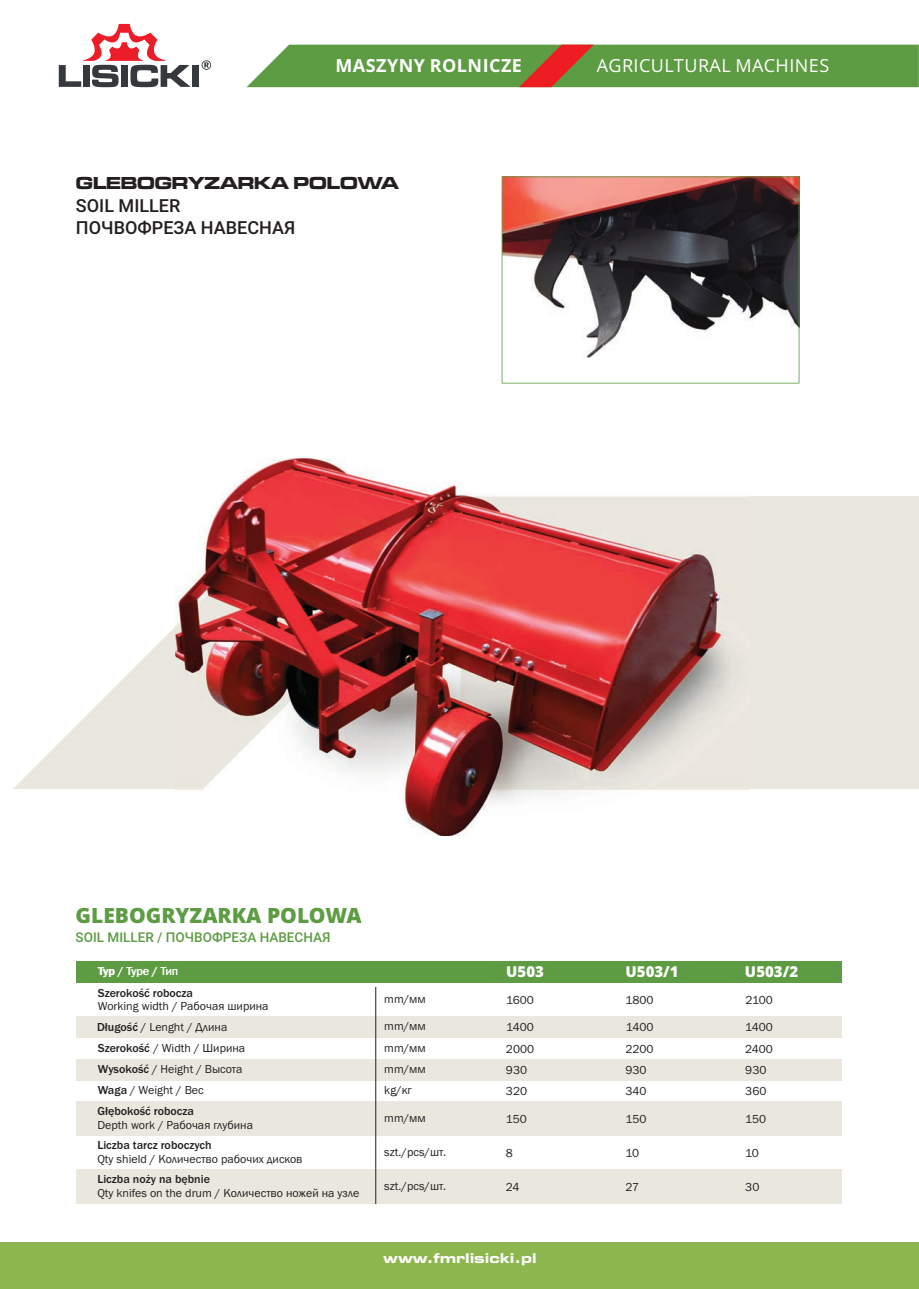
<style>
.page{position:relative;width:919px;height:1289px;background:#fff}
.page>*{position:absolute;margin:0;border:0;box-sizing:border-box;transform-origin:0 0}
.t1{font:800 21px "Open Sans";color:#5d9c42}
.t2{font:500 18px/21.6px "Roboto";color:#231f20}
.t3{font:18px "Open Sans";letter-spacing:.025em;color:#fff}
.t4{font:18px "Microgramma DEE Bold Exte";color:#231f20}
.t5{font:700 18px "Open Sans";letter-spacing:.025em;color:#fff}
.t6{font:800 15px "Open Sans";color:#fff}
.t7{font:500 13.5px "Roboto";color:#5d9c42}
.t8{font:700 expanded 13.5px "Square 721 BT";color:#fff}
.t9{font:12px/21.3px "Franklin Gothic";color:#231f20}
.t10{font:500 12px "Franklin Gothic";color:#231f20}
.t11{font:12px "Franklin Gothic";color:#fff}
.s1{font-weight:500}
</style>
<div class="page">
<div style="left:460px;top:496px;width:458px;height:293px;background:#eae7df"></div>
<div style="left:77px;top:1016px;width:765px;height:21px;background:#eae7df"></div>
<div style="left:77px;top:1059px;width:765px;height:21px;background:#eae7df"></div>
<div style="left:77px;top:1101px;width:765px;height:34px;background:#eae7df"></div>
<div style="left:77px;top:1169px;width:765px;height:34px;background:#eae7df"></div>
<hr style="left:375px;top:986px;width:1px;height:217px;background:#231f20">
<div style="left:77px;top:961px;width:765px;height:21px;background:#5d9c42"></div>
<svg style="left:501px;top:176px;width:298px;height:207px"></svg>
<svg style="left:13px;top:627px;width:162px;height:162px"></svg>
<img style="left:175px;top:458px;width:574px;height:377px">
<svg style="left:201px;top:60px;width:10px;height:10px"></svg>
<svg style="left:59px;top:24px;width:132px;height:63px"></svg>
<div style="left:191px;top:65px;width:7px;height:22px;background:#35383d"></div>
<svg style="left:247px;top:45px;width:671px;height:42px;background:#689846"></svg>
<div style="left:0;top:1242px;width:918px;height:46px;background:#8db64e"></div>
<h2 class="t5" style="left:335px;top:59px;width:188px">MASZYNY ROLNICZE</h2>
<h2 class="t3" style="left:597px;top:59px;width:234px">AGRICULTURAL MACHINES</h2>
<h2 class="t4" style="left:76px;top:175px;width:324px">GLEBOGRYZARKA POLOWA</h2>
<h2 class="t2" style="left:76px;top:197px;width:221px">SOIL MILLER<br>ПОЧВОФРЕЗА НАВЕСНАЯ</h2>
<h1 class="t1" style="left:76px;top:906px;width:287px">GLEBOGRYZARKA POLOWA</h1>
<p class="t7" style="left:76px;top:931px;width:256px">SOIL MILLER / ПОЧВОФРЕЗА НАВЕСНАЯ</p>
<p class="t11" style="left:98px;top:966px;width:82px"><span class="s1">Typ</span> / Type / Тип</p>
<p class="t10" style="left:98px;top:988px;width:97px">Szerokość robocza</p>
<p class="t9" style="left:98px;top:996px;width:172px">Working width / Рабочая ширина</p>
<p class="t9" style="left:97px;top:1016px;width:150px"><span class="s1">Długość</span> / Lenght / Длина<br><span class="s1">Szerokość</span> / Width / Ширина<br><span class="s1">Wysokość</span> / Height / Высота</p>
<p class="t9" style="left:98px;top:1080px;width:108px"><span class="s1">Waga</span> / Weight / Вес</p>
<p class="t10" style="left:97px;top:1106px;width:98px">Głębokość robocza</p>
<p class="t9" style="left:97px;top:1115px;width:157px">Depth work / Рабочая глубина</p>
<p class="t10" style="left:97px;top:1140px;width:116px">Liczba tarcz roboczych</p>
<p class="t9" style="left:97px;top:1149px;width:207px">Qty shield / Количество рабочих дисков</p>
<p class="t10" style="left:97px;top:1174px;width:114px">Liczba noży na bębnie</p>
<p class="t9" style="left:97px;top:1183px;width:263px">Qty knifes on the drum / Количество ножей на узле</p>
<p class="t6" style="left:506px;top:965px;width:39px">U503</p>
<p class="t6" style="left:625px;top:965px;width:55px">U503/1</p>
<p class="t6" style="left:745px;top:965px;width:55px">U503/2</p>
<p class="t9" style="left:384px;top:989px;width:43px">mm/мм</p>
<p class="t9" style="left:506px;top:990px;width:29px">1600</p>
<p class="t9" style="left:625px;top:990px;width:30px">1800</p>
<p class="t9" style="left:745px;top:990px;width:29px">2100</p>
<p class="t9" style="left:384px;top:1016px;width:43px">mm/мм</p>
<p class="t9" style="left:384px;top:1059px;width:43px">mm/мм</p>
<p class="t9" style="left:384px;top:1108px;width:43px">mm/мм</p>
<p class="t9" style="left:384px;top:1037px;width:43px">mm/мм</p>
<p class="t9" style="left:384px;top:1080px;width:29px">kg/кг</p>
<p class="t9" style="left:384px;top:1142px;width:63px">szt./pcs/шт.</p>
<p class="t9" style="left:384px;top:1176px;width:63px">szt./pcs/шт.</p>
<p class="t9" style="left:506px;top:1017px;width:29px">1400</p>
<p class="t9" style="left:625px;top:1017px;width:29px">1400</p>
<p class="t9" style="left:745px;top:1017px;width:29px">1400</p>
<p class="t9" style="left:506px;top:1038px;width:30px">2000</p>
<p class="t9" style="left:625px;top:1038px;width:30px">2200</p>
<p class="t9" style="left:745px;top:1038px;width:29px">2400</p>
<p class="t9" style="left:506px;top:1060px;width:23px">930</p>
<p class="t9" style="left:506px;top:1081px;width:23px">320</p>
<p class="t9" style="left:506px;top:1109px;width:22px">150</p>
<p class="t9" style="left:506px;top:1143px;width:9px">8</p>
<p class="t9" style="left:506px;top:1177px;width:15px">24</p>
<p class="t9" style="left:625px;top:1060px;width:23px">930</p>
<p class="t9" style="left:625px;top:1081px;width:23px">340</p>
<p class="t9" style="left:625px;top:1109px;width:22px">150</p>
<p class="t9" style="left:625px;top:1143px;width:15px">10</p>
<p class="t9" style="left:625px;top:1177px;width:15px">27</p>
<p class="t9" style="left:745px;top:1060px;width:23px">930</p>
<p class="t9" style="left:745px;top:1081px;width:23px">360</p>
<p class="t9" style="left:745px;top:1109px;width:22px">150</p>
<p class="t9" style="left:745px;top:1143px;width:15px">10</p>
<p class="t9" style="left:745px;top:1177px;width:16px">30</p>
<p class="t8" style="left:383px;top:1252px;width:155px">www.fmrlisicki.pl</p>
</div>
